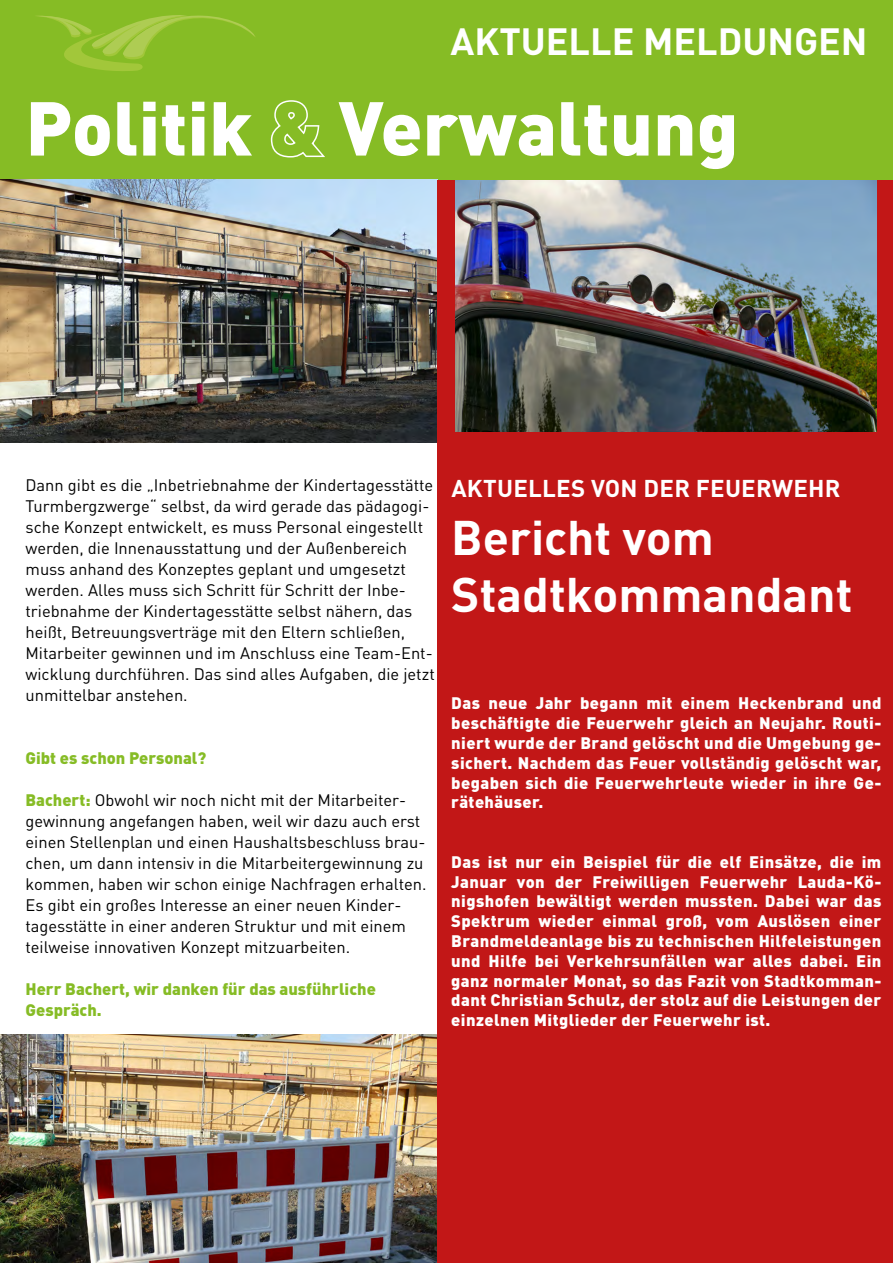
<style>
.page{position:relative;width:893px;height:1263px;background:#fff}
.page>*{position:absolute;margin:0;border:0;box-sizing:border-box;transform-origin:0 0}
.t1{font:900 75px "DIN Pro";color:#fff}
.t2{font:700 48px/57.6px "DIN Pro";color:#fff}
.t3{font:700 37.5px "DIN Pro";color:#fff}
.t4{font:700 24px "DIN Pro";letter-spacing:.01em;color:#fff}
.t5{font:16.5px/21px "DIN Pro";color:#000}
.t6{font:900 16.5px/19.8px "DIN Pro";letter-spacing:.025em;color:#fff;text-align:justify}
.t7{font:900 16.5px/21px "DIN Pro";color:#86bc25}
.s1{font-weight:900;color:#86bc25}
</style>
<div class="page">
<div style="left:0;top:0;width:893px;height:180px;background:#86bc25"></div>
<svg style="left:38px;top:15px;width:217px;height:56px"></svg>
<img style="left:0;top:180px;width:437px;height:262px">
<img style="left:0;top:1034px;width:437px;height:229px">
<div style="left:437px;top:180px;width:456px;height:1083px;background:#c21717"></div>
<img style="left:455px;top:181px;width:422px;height:250px">
<h3 class="t3" style="left:451px;top:15px;width:418px">AKTUELLE MELDUNGEN</h3>
<h1 class="t1" style="left:26px;top:77px;width:715px">Politik &amp; Verwaltung</h1>
<p class="t5" style="left:26px;top:474px;width:411px">Dann gibt es die „Inbetriebnahme der Kindertagesstätte Turmbergzwerge“ selbst, da wird gerade das pädagogi&shy;sche Konzept entwickelt, es muss Personal eingestellt werden, die Innenausstattung und der Außenbereich muss anhand des Konzeptes geplant und umgesetzt werden. Alles muss sich Schritt für Schritt der Inbe&shy;triebnahme der Kindertagesstätte selbst nähern, das heißt, Betreuungsverträge mit den Eltern schließen, Mitarbeiter gewinnen und im Anschluss eine Team-Ent&shy;wicklung durchführen. Das sind alles Aufgaben, die jetzt unmittelbar anstehen.</p>
<p class="t7" style="left:26px;top:747px;width:182px">Gibt es schon Personal?</p>
<p class="t5" style="left:26px;top:789px;width:403px"><span class="s1">Bachert:</span> Obwohl wir noch nicht mit der Mitarbeiter&shy;gewinnung angefangen haben, weil wir dazu auch erst einen Stellenplan und einen Haushaltsbeschluss brau&shy;chen, um dann intensiv in die Mitarbeitergewinnung zu kommen, haben wir schon einige Nachfragen erhalten.<br>Es gibt ein großes Interesse an einer neuen Kinder&shy;tagesstätte in einer anderen Struktur und mit einem teilweise innovativen Konzept mitzuarbeiten.</p>
<p class="t7" style="left:26px;top:978px;width:352px">Herr Bachert, wir danken für das ausführliche<br>Gespräch.</p>
<h3 class="t4" style="left:451px;top:472px;width:391px">AKTUELLES VON DER FEUERWEHR</h3>
<h2 class="t2" style="left:451px;top:506px;width:403px">Bericht vom<br>Stadtkommandant</h2>
<p class="t6" style="left:451px;top:693px;width:432px">Das neue Jahr begann mit einem Heckenbrand und beschäftigte die Feuerwehr gleich an Neujahr. Routi&shy;niert wurde der Brand gelöscht und die Umgebung ge&shy;sichert. Nachdem das Feuer vollständig gelöscht war, begaben sich die Feuerwehrleute wieder in ihre Ge&shy;rätehäuser.</p>
<p class="t6" style="left:451px;top:851px;width:432px">Das ist nur ein Beispiel für die elf Einsätze, die im Januar von der Freiwilligen Feuerwehr Lauda-Kö&shy;nigshofen bewältigt werden mussten. Dabei war das Spektrum wieder einmal groß, vom Auslösen einer Brandmeldeanlage bis zu technischen Hilfeleistungen und Hilfe bei Verkehrsunfällen war alles dabei. Ein ganz normaler Monat, so das Fazit von Stadtkomman&shy;dant Christian Schulz, der stolz auf die Leistungen der einzelnen Mitglieder der Feuerwehr ist.</p>
</div>
